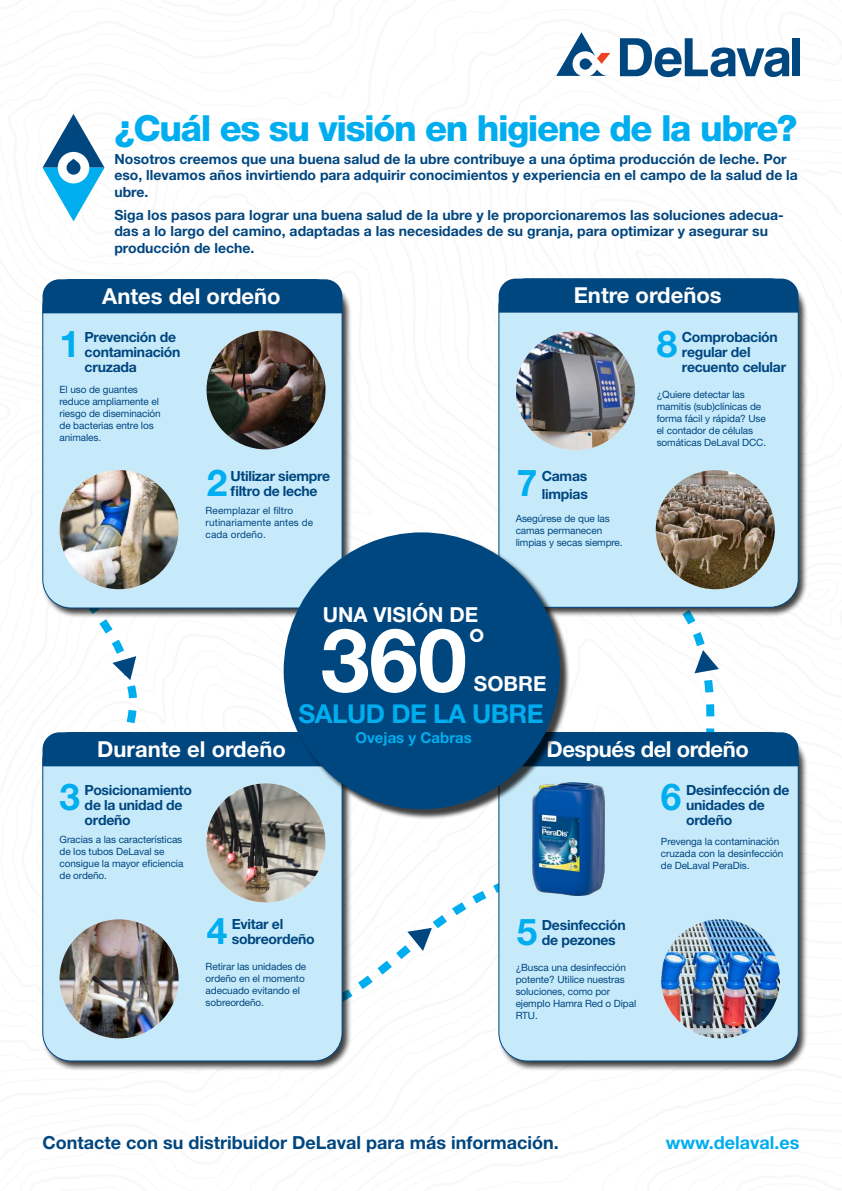
<style>
.page{position:relative;width:842px;height:1191px;background:#fff}
.page>*{position:absolute;margin:0;border:0;box-sizing:border-box;transform-origin:0 0}
.t1{font:700 88.1px "Helvetica Neue LT Std";color:#fff}
.t2{font:700 45.2px "Helvetica Neue LT Std";color:#fff}
.t3{font:700 37px "Helvetica Neue LT Std";color:#00aeef}
.t4{font:800 36px "Helvetica Neue LTW1 G";letter-spacing:-.04em;color:#00aeef}
.t5{font:700 26px "Helvetica Neue LT Std";letter-spacing:-.02em;color:#00aeef}
.t6{font:700 22px "Helvetica Neue LT Std";color:#fff}
.t7{font:700 22px "Helvetica Neue LT Std";letter-spacing:-.02em;color:#fff}
.t8{font:700 20.7px "Helvetica Neue LT Std";color:#fff}
.t9{font:700 18px "Helvetica Neue LT Std";color:#00467f}
.t10{font:700 18px "Helvetica Neue LT Std";color:#00aeef}
.t11{font:700 15px "Helvetica Neue LT Std";color:#00aeef}
.t12{font:700 14px/16.8px "Helvetica Neue LT Std";color:#00467f}
.t13{font:700 14px/15px "Helvetica Neue LT Std";letter-spacing:-.02em;color:#00467f}
.t14{font:700 14px "Helvetica Neue LT Std";letter-spacing:-.025em;color:#00467f}
.t15{font:10px/12px "Helvetica Neue LT Std";letter-spacing:-.01em;color:#00467f}
.t16{font:10px/12px "Helvetica Neue LT Std";letter-spacing:.01em;color:#00467f}
</style>
<div class="page">
<svg style="left:42px;top:114px;width:63px;height:108px"></svg>
<div style="left:497px;top:277px;width:311px;height:340px;background:#000;opacity:.75"></div>
<div style="left:499px;top:279px;width:299px;height:328px;background:#c7eafb;border-radius:28px"></div>
<svg style="left:499px;top:277px;width:299px;height:230px"></svg>
<img style="left:516px;top:331px;width:119px;height:119px;border-radius:60px">
<img style="left:656px;top:470px;width:119px;height:119px;border-radius:60px">
<div style="left:41px;top:278px;width:311px;height:340px;background:#000;opacity:.75"></div>
<div style="left:43px;top:279px;width:299px;height:329px;background:#c7eafb;border-radius:28px"></div>
<img style="left:206px;top:330px;width:120px;height:119px;border-radius:60px">
<div style="left:43px;top:279px;width:299px;height:34px;background:#00467f"></div>
<div style="left:41px;top:731px;width:311px;height:340px;background:#000;opacity:.75"></div>
<div style="left:43px;top:732px;width:299px;height:329px;background:#c7eafb;border-radius:28px"></div>
<img style="left:206px;top:783px;width:119px;height:119px;border-radius:60px">
<img style="left:60px;top:919px;width:119px;height:119px;border-radius:60px">
<svg style="left:41px;top:364px;width:301px;height:506px"></svg>
<div style="left:497px;top:731px;width:311px;height:340px;background:#000;opacity:.75"></div>
<div style="left:499px;top:732px;width:299px;height:329px;background:#c7eafb;border-radius:28px"></div>
<img style="left:533px;top:783px;width:71px;height:112px">
<img style="left:661px;top:919px;width:119px;height:119px;border-radius:60px">
<div style="left:285px;top:534px;width:285px;height:285px;background:#000;opacity:.75"></div>
<div style="left:284px;top:532px;width:276px;height:277px;background:#00467f;border-radius:50%"></div>
<svg style="left:556px;top:32px;width:54px;height:44px"></svg>
<svg style="left:620px;top:38px;width:180px;height:40px"></svg>
<svg style="left:160px;top:928px;width:272px;height:108px"></svg>
<svg style="left:499px;top:519px;width:309px;height:247px"></svg>
<h3 class="t3" style="left:60px;top:321px;width:22px">1</h3>
<h3 class="t4" style="left:114px;top:107px;width:685px">¿Cuál es su visión en higiene de la ubre?</h3>
<h3 class="t12" style="left:114px;top:150px;width:685px">Nosotros creemos que una buena salud de la ubre contribuye a una óptima producción de leche. Por eso, llevamos años invirtiendo para adquirir conocimientos y experiencia en el campo de la salud de la ubre.</h3>
<h3 class="t12" style="left:114px;top:206px;width:671px">Siga los pasos para lograr una buena salud de la ubre y le proporcionaremos las soluciones adecua&shy;das a lo largo del camino, adaptadas a las necesidades de su granja, para optimizar y asegurar su producción de leche.</h3>
<h3 class="t6" style="left:574px;top:282px;width:149px">Entre ordeños</h3>
<h3 class="t6" style="left:102px;top:283px;width:180px">Antes del ordeño</h3>
<h3 class="t13" style="left:85px;top:329px;width:97px">Prevención de contaminación cruzada</h3>
<h3 class="t3" style="left:657px;top:321px;width:22px">8</h3>
<h3 class="t13" style="left:682px;top:330px;width:106px">Comprobación regular del recuento celular</h3>
<p class="t15" style="left:60px;top:383px;width:103px">El uso de guantes reduce ampliamente el riesgo de diseminación de bacterias entre los animales.</p>
<h3 class="t3" style="left:207px;top:460px;width:22px">2</h3>
<h3 class="t13" style="left:231px;top:468px;width:101px">Utilizar siempre</h3>
<h3 class="t14" style="left:231px;top:482px;width:88px">filtro de leche</h3>
<p class="t16" style="left:206px;top:505px;width:109px">Reemplazar el filtro rutinariamente antes de cada ordeño.</p>
<h3 class="t3" style="left:517px;top:460px;width:22px">7</h3>
<h3 class="t12" style="left:542px;top:467px;width:47px">Camas</h3>
<h3 class="t13" style="left:542px;top:486px;width:48px">limpias</h3>
<p class="t15" style="left:516px;top:512px;width:108px">Asegúrese de que las camas permanecen limpias y secas siempre.</p>
<h3 class="t8" style="left:323px;top:602px;width:157px">UNA VISIÓN DE</h3>
<h1 class="t1" style="left:321px;top:606px;width:148px">360</h1>
<h2 class="t2" style="left:468px;top:617px;width:20px">°</h2>
<h3 class="t8" style="left:474px;top:671px;width:74px">SOBRE</h3>
<h3 class="t5" style="left:299px;top:697px;width:247px">SALUD DE LA UBRE</h3>
<p class="t15" style="left:657px;top:388px;width:111px">¿Quiere detectar las mamitis (sub)clínicas de forma fácil y rápida? Use el contador de células somáticas DeLaval DCC.</p>
<h3 class="t6" style="left:97px;top:735px;width:190px">Durante el ordeño</h3>
<h3 class="t11" style="left:355px;top:728px;width:118px">Ovejas y Cabras</h3>
<h3 class="t7" style="left:546px;top:735px;width:204px">Después del ordeño</h3>
<h3 class="t3" style="left:60px;top:773px;width:22px">3</h3>
<h3 class="t13" style="left:85px;top:782px;width:109px">Posicionamiento de la unidad de ordeño</h3>
<h3 class="t3" style="left:661px;top:773px;width:22px">6</h3>
<h3 class="t13" style="left:686px;top:782px;width:105px">Desinfección de unidades de ordeño</h3>
<p class="t15" style="left:60px;top:833px;width:125px">Gracias a las características de los tubos DeLaval se consigue la mayor eficiencia de ordeño.</p>
<p class="t15" style="left:661px;top:835px;width:124px">Prevenga la contaminación cruzada con la desinfección de DeLaval PeraDis.</p>
<h3 class="t3" style="left:207px;top:908px;width:22px">4</h3>
<h3 class="t13" style="left:232px;top:916px;width:53px">Evitar el</h3>
<h3 class="t13" style="left:232px;top:931px;width:84px">sobreordeño</h3>
<p class="t15" style="left:206px;top:960px;width:102px">Retirar las unidades de ordeño en el momento adecuado evitando el sobreordeño.</p>
<h3 class="t3" style="left:517px;top:909px;width:22px">5</h3>
<h3 class="t13" style="left:542px;top:917px;width:85px">Desinfección</h3>
<h3 class="t13" style="left:542px;top:932px;width:75px">de pezones</h3>
<p class="t15" style="left:516px;top:961px;width:122px">¿Busca una desinfección potente? Utilice nuestras soluciones, como por ejemplo Hamra Red o Dipal<br>RTU.</p>
<h3 class="t9" style="left:43px;top:1131px;width:518px">Contacte con su distribuidor DeLaval para más información.</h3>
<h3 class="t10" style="left:666px;top:1131px;width:135px">www.delaval.es</h3>
</div>
